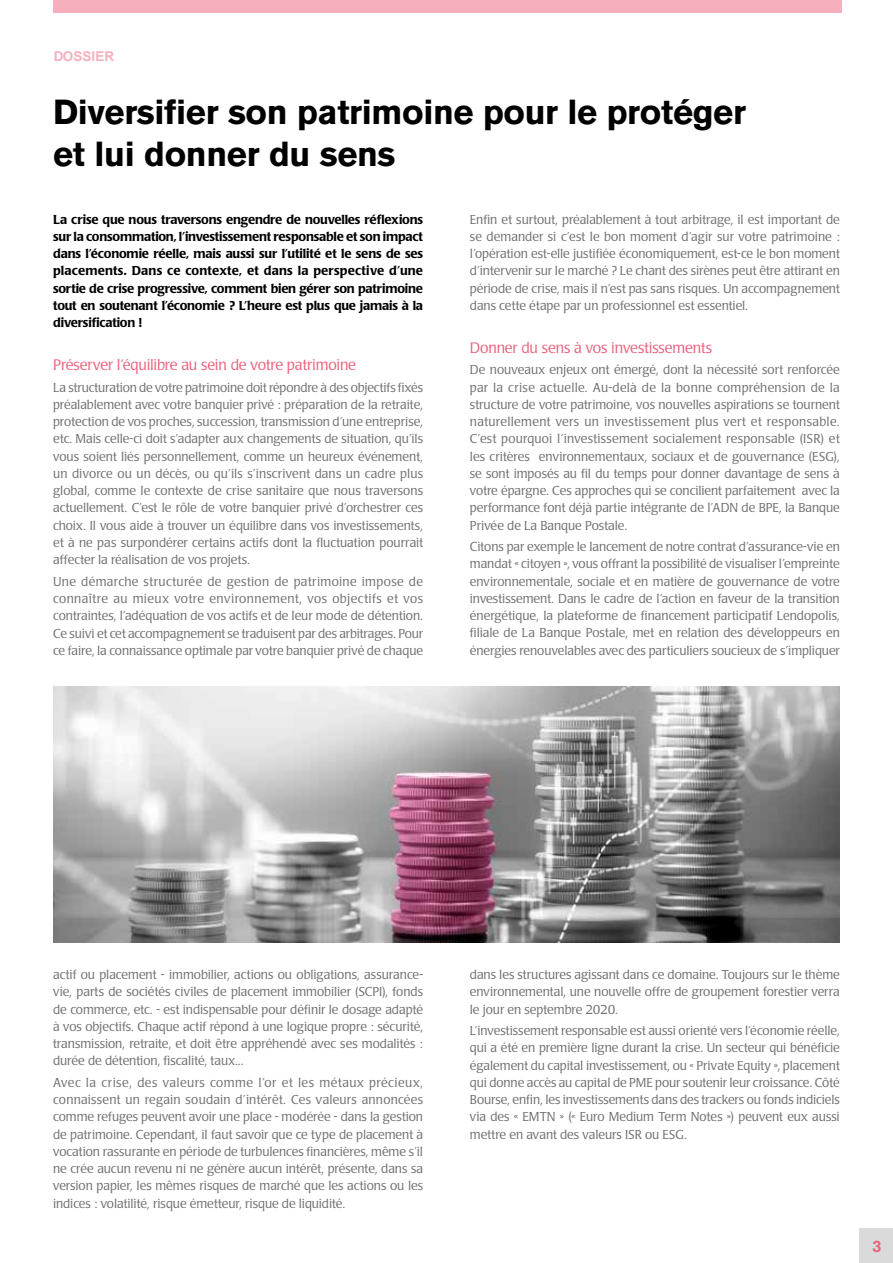
<style>
.page{position:relative;width:893px;height:1263px;background:#fff}
.page>*{position:absolute;margin:0;border:0;box-sizing:border-box;transform-origin:0 0}
.t1{font:700 34.5px/41.7px "Akzidenz Grotesk BQ";letter-spacing:-.01em;color:#000}
.t2{font:500 16.5px "Akzidenz Grotesk BQ";color:#ec607c}
.t3{font:300 15px "Poppl Laudatio";letter-spacing:-.01em;color:#ec607c}
.t4{font:700 13.5px "Arial";color:#ec607c}
.t5{font:300 12.75px/17.2px "Poppl Laudatio";letter-spacing:-.005em;color:#706f6f;text-align:justify}
.t6{font:500 12.75px/17.2px "Poppl Laudatio";letter-spacing:-.015em;color:#000;text-align:justify}
</style>
<div class="page">
<div style="left:54px;top:0;width:788px;height:13px;background:#f5afbd"></div>
<img style="left:53px;top:686px;width:787px;height:257px">
<div style="left:860px;top:1229px;width:33px;height:34px;background:#dadada"></div>
<p class="t4" style="left:53px;top:47px;width:63px">DOSSIER</p>
<h1 class="t1" style="left:53px;top:91px;width:694px">Diversifier son patrimoine pour le protéger et lui donner du sens</h1>
<p class="t6" style="left:53px;top:211px;width:371px">La crise que nous traversons engendre de nouvelles réflexions sur la consommation, l’investissement responsable et son impact dans l’économie réelle, mais aussi sur l’utilité et le sens de ses placements. Dans ce contexte, et dans la perspective d’une sortie de crise progressive, comment bien gérer son patrimoine tout en soutenant l’économie ? L’heure est plus que jamais à la diversification !</p>
<p class="t3" style="left:53px;top:357px;width:304px">Préserver l’équilibre au sein de votre patrimoine</p>
<p class="t5" style="left:53px;top:379px;width:371px">La structuration de votre patrimoine doit répondre à des objectifs fixés préalablement avec votre banquier privé : préparation de la retraite, protection de vos proches, succession, transmission d’une entreprise, etc. Mais celle-ci doit s’adapter aux changements de situation, qu’ils vous soient liés personnellement, comme un heureux événement, un divorce ou un décès, ou qu’ils s’inscrivent dans un cadre plus global, comme le contexte de crise sanitaire que nous traversons actuellement. C’est le rôle de votre banquier privé d’orchestrer ces choix. Il vous aide à trouver un équilibre dans vos investissements, et à ne pas surpondérer certains actifs dont la fluctuation pourrait affecter la réalisation de vos projets.</p>
<p class="t5" style="left:53px;top:573px;width:371px">Une démarche structurée de gestion de patrimoine impose de connaître au mieux votre environnement, vos objectifs et vos contraintes, l’adéquation de vos actifs et de leur mode de détention.<br>Ce suivi et cet accompagnement se traduisent par des arbitrages. Pour ce faire, la connaissance optimale par votre banquier privé de chaque</p>
<p class="t5" style="left:470px;top:211px;width:371px">Enfin et surtout, préalablement à tout arbitrage, il est important de se demander si c’est le bon moment d’agir sur votre patrimoine : l’opération est-elle justifiée économiquement, est-ce le bon moment d’intervenir sur le marché ? Le chant des sirènes peut être attirant en période de crise, mais il n’est pas sans risques. Un accompagnement dans cette étape par un professionnel est essentiel.</p>
<p class="t3" style="left:470px;top:339px;width:244px">Donner du sens à vos investissements</p>
<p class="t5" style="left:470px;top:361px;width:371px">De nouveaux enjeux ont émergé, dont la nécessité sort renforcée par la crise actuelle. Au-delà de la bonne compréhension de la structure de votre patrimoine, vos nouvelles aspirations se tournent naturellement vers un investissement plus vert et responsable.<br>C’est pourquoi l’investissement socialement responsable (ISR) et les critères environnementaux, sociaux et de gouvernance (ESG), se sont imposés au fil du temps pour donner davantage de sens à votre épargne. Ces approches qui se concilient parfaitement avec la performance font déjà partie intégrante de l’ADN de BPE, la Banque Privée de La Banque Postale.</p>
<p class="t5" style="left:470px;top:538px;width:371px">Citons par exemple le lancement de notre contrat d’assurance-vie en mandat « citoyen », vous offrant la possibilité de visualiser l’empreinte environnementale, sociale et en matière de gouvernance de votre investissement. Dans le cadre de l’action en faveur de la transition énergétique, la plateforme de financement participatif Lendopolis, filiale de La Banque Postale, met en relation des développeurs en énergies renouvelables avec des particuliers soucieux de s’impliquer</p>
<p class="t5" style="left:53px;top:966px;width:371px">actif ou placement - immobilier, actions ou obligations, assurance&shy;vie, parts de sociétés civiles de placement immobilier (SCPI), fonds de commerce, etc. - est indispensable pour définir le dosage adapté à vos objectifs. Chaque actif répond à une logique propre : sécurité, transmission, retraite, et doit être appréhendé avec ses modalités : durée de détention, fiscalité, taux...</p>
<p class="t5" style="left:53px;top:1074px;width:371px">Avec la crise, des valeurs comme l’or et les métaux précieux, connaissent un regain soudain d’intérêt. Ces valeurs annoncées comme refuges peuvent avoir une place - modérée - dans la gestion de patrimoine. Cependant, il faut savoir que ce type de placement à vocation rassurante en période de turbulences financières, même s’il ne crée aucun revenu ni ne génère aucun intérêt, présente, dans sa version papier, les mêmes risques de marché que les actions ou les indices : volatilité, risque émetteur, risque de liquidité.</p>
<p class="t5" style="left:470px;top:966px;width:371px">dans les structures agissant dans ce domaine. Toujours sur le thème environnemental, une nouvelle offre de groupement forestier verra le jour en septembre 2020.</p>
<p class="t5" style="left:470px;top:1022px;width:371px">L’investissement responsable est aussi orienté vers l’économie réelle, qui a été en première ligne durant la crise. Un secteur qui bénéficie également du capital investissement, ou « Private Equity », placement qui donne accès au capital de PME pour soutenir leur croissance. Côté Bourse, enfin, les investissements dans des trackers ou fonds indiciels via des « EMTN » (« Euro Medium Term Notes ») peuvent eux aussi mettre en avant des valeurs ISR ou ESG.</p>
<p class="t2" style="left:872px;top:1236px;width:11px">3</p>
</div>
